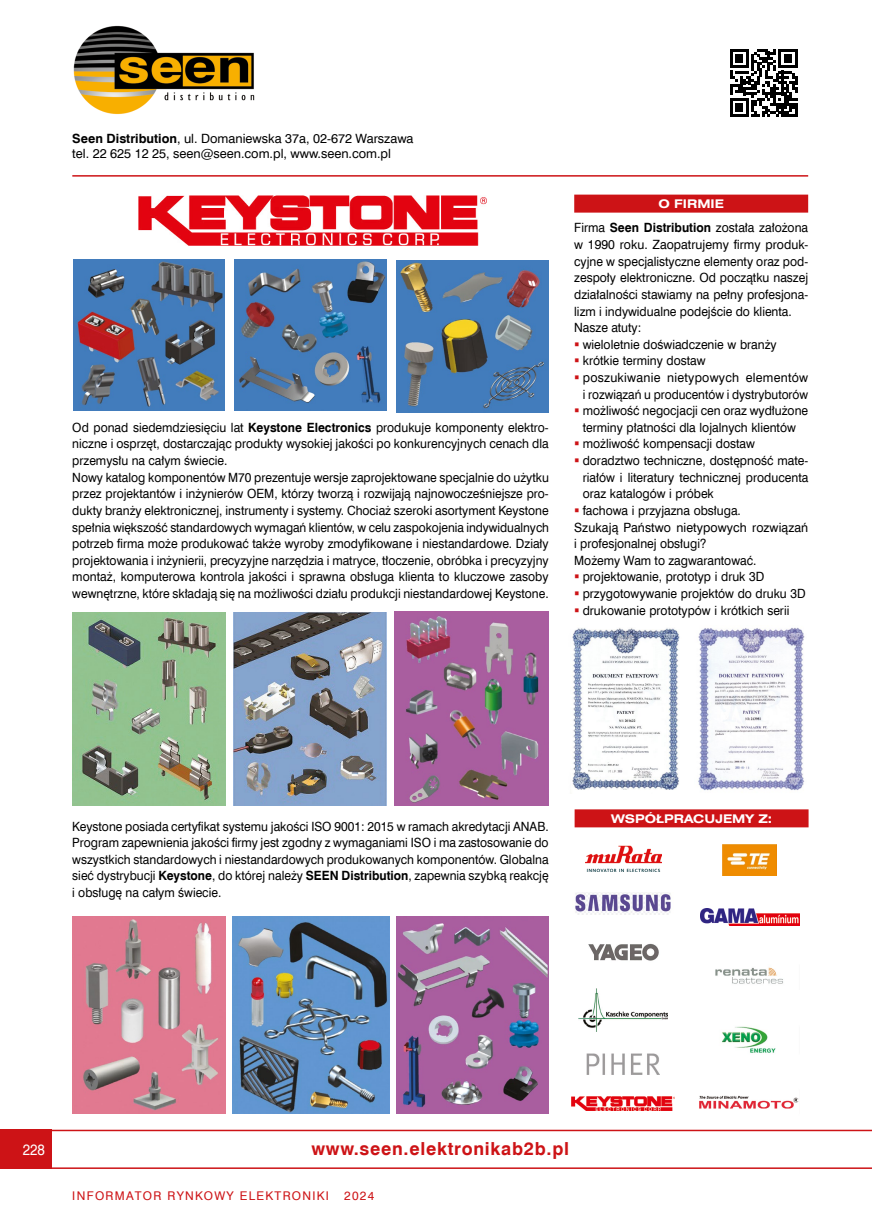
<style>
.page{position:relative;width:872px;height:1225px;background:#fff}
.page>*{position:absolute;margin:0;border:0;box-sizing:border-box;transform-origin:0 0}
.t1{font:700 18px "Swis 721 EU";letter-spacing:.04em;color:#cd1316}
.t2{font:15px "Swis 721 EU";color:#fff;scale:.9 1}
.t3{font:12.75px/16.6px "Swis 721 EU";color:#000;scale:.95 1}
.t4{font:12.75px/15px "Swis 721 EU";color:#000}
.t5{font:12.75px "Swis 721 EU";color:#000;scale:.94 1}
.t6{font:12.75px "Swis 721 EU";color:#000;scale:.96 1}
.t7{font:12.75px "Swis 721 EU";letter-spacing:.02em;color:#000}
.t8{font:12px "Swis 721 EU";letter-spacing:.11em;color:#cd1316}
.t9{font:700 12px "Swis 721 Ex EU";color:#fff}
.s1{font-weight:700}
</style>
<div class="page">
<div style="left:0;top:1129px;width:51px;height:40px;background:#cd1316"></div>
<hr style="left:72px;top:175px;width:736px;height:2px;background:#cd1316">
<hr style="left:51px;top:1129px;width:821px;height:2px;background:#cd1316">
<hr style="left:51px;top:1167px;width:821px;height:2px;background:#cd1316">
<div style="left:574px;top:195px;width:234px;height:18px;background:#cd1316"></div>
<div style="left:574px;top:809px;width:234px;height:18px;background:#cd1316"></div>
<svg style="left:730px;top:49px;width:67px;height:68px"></svg>
<img style="left:73px;top:26px;width:182px;height:88px">
<img style="left:700px;top:908px;width:99px;height:17px">
<img style="left:579px;top:988px;width:88px;height:44px">
<img style="left:572px;top:1096px;width:102px;height:14px">
<img style="left:139px;top:196px;width:347px;height:49px">
<img style="left:587px;top:1053px;width:72px;height:21px">
<img style="left:585px;top:845px;width:76px;height:26px">
<img style="left:723px;top:844px;width:53px;height:31px">
<img style="left:588px;top:943px;width:71px;height:18px">
<img style="left:73px;top:259px;width:152px;height:152px">
<img style="left:235px;top:259px;width:151px;height:152px">
<img style="left:396px;top:261px;width:152px;height:151px">
<img style="left:72px;top:612px;width:153px;height:194px">
<img style="left:233px;top:612px;width:153px;height:193px">
<img style="left:575px;top:892px;width:96px;height:22px">
<img style="left:715px;top:967px;width:68px;height:17px">
<img style="left:722px;top:1026px;width:54px;height:27px">
<img style="left:699px;top:1095px;width:100px;height:14px">
<img style="left:396px;top:916px;width:153px;height:197px">
<img style="left:395px;top:612px;width:154px;height:193px">
<img style="left:72px;top:916px;width:153px;height:197px">
<img style="left:232px;top:916px;width:157px;height:197px">
<img style="left:572px;top:628px;width:108px;height:162px">
<img style="left:698px;top:627px;width:107px;height:164px">
<p class="t4" style="left:72px;top:131px;width:343px"><span class="s1">Seen Distribution</span>, ul. Domaniewska 37a, 02-672 Warszawa tel. 22 625 12 25, seen@seen.com.pl, www.seen.com.pl</p>
<p class="t3" style="left:72px;top:419px;width:503px">Od ponad siedemdziesięciu lat <span class="s1">Keystone Electronics</span> produkuje komponenty elektro&shy;niczne i osprzęt, dostarczając produkty wysokiej jakości po konkurencyjnych cenach dla przemysłu na całym świecie.<br>Nowy katalog komponentów M70 prezentuje wersje zaprojektowane specjalnie do użytku przez projektantów i inżynierów OEM, którzy tworzą i rozwijają najnowocześniejsze pro&shy;dukty branży elektronicznej, instrumenty i systemy. Chociaż szeroki asortyment Keystone spełnia większość standardowych wymagań klientów, w celu zaspokojenia indywidualnych potrzeb firma może produkować także wyroby zmodyfikowane i niestandardowe. Działy projektowania i inżynierii, precyzyjne narzędzia i matryce, tłoczenie, obróbka i precyzyjny montaż, komputerowa kontrola jakości i sprawna obsługa klienta to kluczowe zasoby wewnętrzne, które składają się na możliwości działu produkcji niestandardowej Keystone.</p>
<p class="t9" style="left:658px;top:197px;width:67px">O FIRMIE</p>
<p class="t3" style="left:574px;top:220px;width:248px">Firma <span class="s1">Seen Distribution</span> została założona</p>
<p class="t6" style="left:574px;top:237px;width:245px">w 1990 roku. Zaopatrujemy firmy produk-</p>
<p class="t3" style="left:574px;top:253px;width:248px">cyjne w specjalistyczne elementy oraz pod-</p>
<p class="t3" style="left:574px;top:270px;width:248px">zespoły elektroniczne. Od początku naszej</p>
<p class="t3" style="left:574px;top:286px;width:248px">działalności stawiamy na pełny profesjona-</p>
<p class="t3" style="left:574px;top:303px;width:230px">lizm i indywidualne podejście do klienta.</p>
<p class="t3" style="left:574px;top:320px;width:72px">Nasze atuty:</p>
<p class="t3" style="left:583px;top:336px;width:206px">wieloletnie doświadczenie w branży</p>
<p class="t3" style="left:583px;top:353px;width:131px">krótkie terminy dostaw</p>
<p class="t7" style="left:583px;top:370px;width:227px">poszukiwanie nietypowych elementów</p>
<p class="t5" style="left:583px;top:386px;width:241px">i rozwiązań u producentów i dystrybutorów</p>
<p class="t3" style="left:583px;top:403px;width:239px">możliwość negocjacji cen oraz wydłużone</p>
<p class="t3" style="left:583px;top:419px;width:226px">terminy płatności dla lojalnych klientów</p>
<p class="t3" style="left:583px;top:436px;width:183px">możliwość kompensacji dostaw</p>
<p class="t3" style="left:583px;top:452px;width:239px">doradztwo techniczne, dostępność mate-</p>
<p class="t3" style="left:583px;top:469px;width:239px">riałów i literatury technicznej producenta</p>
<p class="t3" style="left:583px;top:486px;width:139px">oraz katalogów i próbek</p>
<p class="t3" style="left:583px;top:502px;width:168px">fachowa i przyjazna obsługa.</p>
<p class="t4" style="left:574px;top:520px;width:235px">Szukają Państwo nietypowych rozwiązań</p>
<p class="t3" style="left:574px;top:536px;width:141px">i profesjonalnej obsługi?</p>
<p class="t3" style="left:574px;top:552px;width:193px">Możemy Wam to zagwarantować.</p>
<p class="t3" style="left:583px;top:569px;width:193px">projektowanie, prototyp i druk 3D</p>
<p class="t3" style="left:583px;top:585px;width:236px">przygotowywanie projektów do druku 3D</p>
<p class="t3" style="left:583px;top:602px;width:219px">drukowanie prototypów i krótkich serii</p>
<p class="t3" style="left:72px;top:818px;width:503px;text-align:justify">Keystone posiada certyfikat systemu jakości ISO 9001: 2015 w ramach akredytacji ANAB.<br>Program zapewnienia jakości firmy jest zgodny z wymaganiami ISO i ma zastosowanie do wszystkich standardowych i niestandardowych produkowanych komponentów. Globalna sieć dystrybucji <span class="s1">Keystone</span>, do której należy <span class="s1">SEEN Distribution</span>, zapewnia szybką reakcję i obsługę na całym świecie.</p>
<p class="t9" style="left:611px;top:811px;width:163px">WSPÓŁPRACUJEMY Z:</p>
<p class="t2" style="left:23px;top:1140px;width:26px">228</p>
<h1 class="t1" style="left:311px;top:1137px;width:259px">www.seen.elektronikab2b.pl</h1>
<p class="t8" style="left:72px;top:1188px;width:258px">INFORMATOR RYNKOWY ELEKTRONIKI</p>
<p class="t8" style="left:344px;top:1188px;width:32px">2024</p>
</div>
